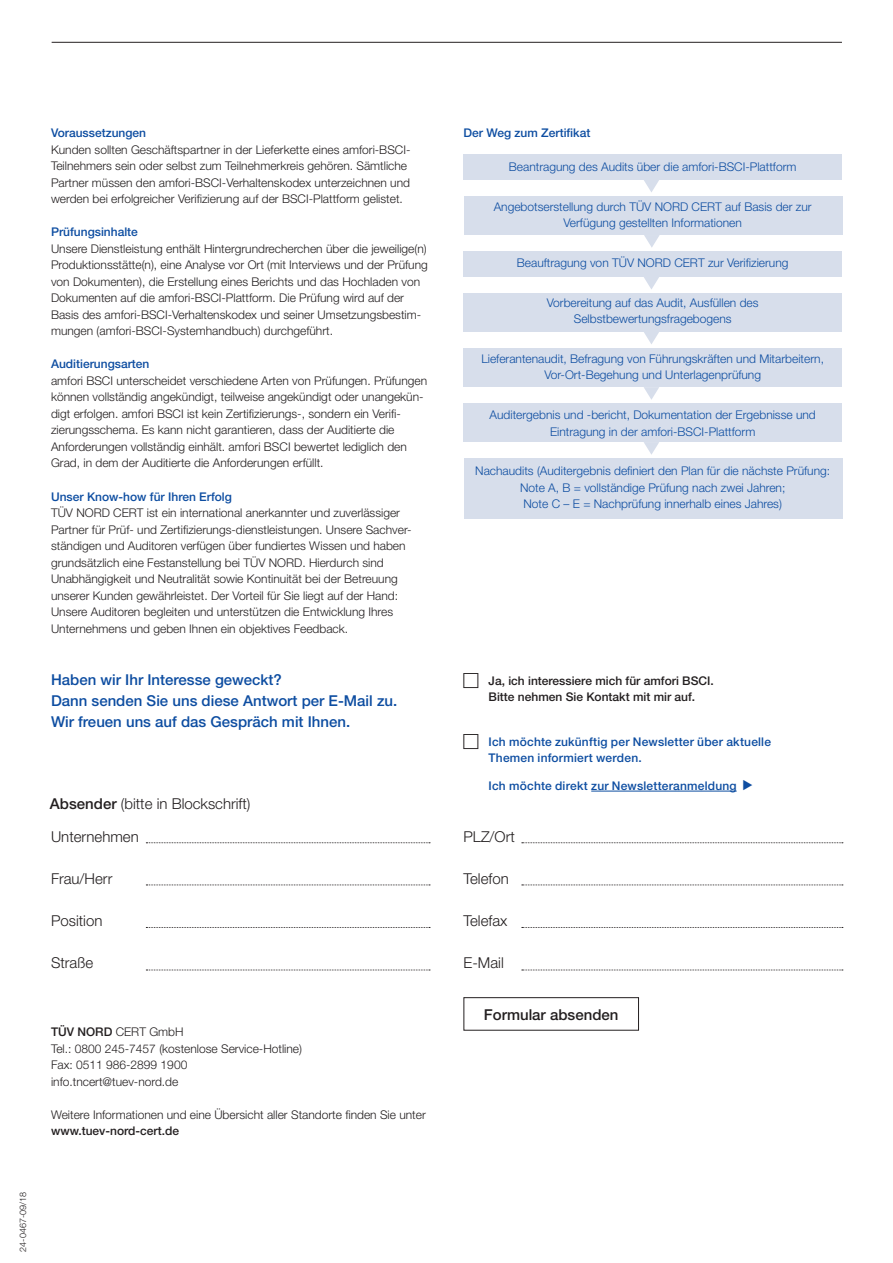
<style>
.page{position:relative;width:893px;height:1263px;background:#fff}
.page>*{position:absolute;margin:0;border:0;box-sizing:border-box;transform-origin:0 0}
.t1{font:500 15px/21px "Helvetica Neue";color:#0d4da1}
.t2{font:300 15px "Helvetica Neue";color:#231f20}
.t3{font:500 15px "Helvetica Neue";color:#231f20}
.t4{font:300 12px/16.5px "Helvetica Neue";color:#231f20}
.t5{font:300 12px/16.5px "Helvetica Neue";color:#0d4da1;text-align:center}
.t6{font:500 12px/16.5px "Helvetica Neue";letter-spacing:.005em;color:#0d4da1}
.t7{font:500 12px/16.5px "Helvetica Neue";color:#231f20}
.t8{font:300 9px "Helvetica Neue";color:#231f20}
.s1{font-weight:500}
</style>
<div class="page">
<hr style="left:52px;top:42px;width:790px;height:1px;background:#231f20">
<div style="left:463px;top:293px;width:379px;height:39px;background:#d7deeb"></div>
<svg style="left:644px;top:332px;width:15px;height:12px"></svg>
<div style="left:463px;top:348px;width:379px;height:39px;background:#d7deeb"></div>
<svg style="left:644px;top:387px;width:15px;height:13px"></svg>
<div style="left:464px;top:459px;width:378px;height:60px;background:#d7deeb"></div>
<div style="left:463px;top:403px;width:379px;height:39px;background:#d7deeb"></div>
<svg style="left:644px;top:442px;width:15px;height:13px"></svg>
<div style="left:464px;top:196px;width:378px;height:39px;background:#d7deeb"></div>
<svg style="left:644px;top:235px;width:16px;height:13px"></svg>
<div style="left:463px;top:154px;width:379px;height:26px;background:#d7deeb"></div>
<svg style="left:644px;top:180px;width:15px;height:12px"></svg>
<div style="left:463px;top:251px;width:379px;height:26px;background:#d7deeb"></div>
<svg style="left:644px;top:277px;width:15px;height:12px"></svg>
<svg style="left:146px;top:842px;width:284px;height:1px"></svg>
<svg style="left:146px;top:884px;width:284px;height:1px"></svg>
<svg style="left:146px;top:927px;width:284px;height:1px"></svg>
<svg style="left:146px;top:969px;width:284px;height:1px"></svg>
<svg style="left:522px;top:842px;width:321px;height:1px"></svg>
<svg style="left:522px;top:884px;width:321px;height:1px"></svg>
<svg style="left:522px;top:927px;width:321px;height:1px"></svg>
<svg style="left:522px;top:969px;width:321px;height:1px"></svg>
<div style="left:463px;top:997px;width:176px;height:33px;border:1px solid #231f20"></div>
<hr style="left:591px;top:791px;width:146px;height:1px;background:#0d4da1">
<p class="t6" style="left:51px;top:125px;width:97px">Voraussetzungen</p>
<p class="t4" style="left:51px;top:141px;width:361px">Kunden sollten Geschäftspartner in der Lieferkette eines amfori-BSCI-Teilnehmers sein oder selbst zum Teilnehmerkreis gehören. Sämtliche Partner müssen den amfori-BSCI-Verhaltenskodex unterzeichnen und werden bei erfolgreicher Verifizierung auf der BSCI-Plattform gelistet.</p>
<p class="t6" style="left:51px;top:224px;width:88px">Prüfungsinhalte</p>
<p class="t4" style="left:51px;top:240px;width:378px">Unsere Dienstleistung enthält Hintergrundrecherchen über die jeweilige(n)<br>Produktionsstätte(n), eine Analyse vor Ort (mit Interviews und der Prüfung von Dokumenten), die Erstellung eines Berichts und das Hochladen von Dokumenten auf die amfori-BSCI-Plattform. Die Prüfung wird auf der Basis des amfori-BSCI-Verhaltenskodex und seiner Umsetzungsbestim&shy;mungen (amfori-BSCI-Systemhandbuch) durchgeführt.</p>
<p class="t6" style="left:51px;top:356px;width:100px">Auditierungsarten</p>
<p class="t4" style="left:51px;top:372px;width:378px">amfori BSCI unterscheidet verschiedene Arten von Prüfungen. Prüfungen können vollständig angekündigt, teilweise angekündigt oder unangekün&shy;digt erfolgen. amfori BSCI ist kein Zertifizierungs-, sondern ein Verifi&shy;zierungsschema. Es kann nicht garantieren, dass der Auditierte die Anforderungen vollständig einhält. amfori BSCI bewertet lediglich den Grad, in dem der Auditierte die Anforderungen erfüllt.</p>
<p class="t6" style="left:51px;top:488px;width:182px">Unser Know-how für Ihren Erfolg</p>
<p class="t4" style="left:51px;top:504px;width:362px">TÜV NORD CERT ist ein international anerkannter und zuverlässiger Partner für Prüf- und Zertifizierungs-dienstleistungen. Unsere Sachver&shy;ständigen und Auditoren verfügen über fundiertes Wissen und haben grundsätzlich eine Festanstellung bei TÜV NORD. Hierdurch sind Unabhängigkeit und Neutralität sowie Kontinuität bei der Betreuung unserer Kunden gewährleistet. Der Vorteil für Sie liegt auf der Hand:<br>Unsere Auditoren begleiten und unterstützen die Entwicklung Ihres Unternehmens und geben Ihnen ein objektives Feedback.</p>
<p class="t1" style="left:51px;top:669px;width:348px">Haben wir Ihr Interesse geweckt?<br>Dann senden Sie uns diese Antwort per E-Mail zu.<br>Wir freuen uns auf das Gespräch mit Ihnen.</p>
<p class="t8" style="left:18px;top:1252px;width:61px;rotate:-90deg">24-0467-09/18</p>
<p class="t2" style="left:50px;top:794px;width:202px"><span class="s1">Absender</span> (bitte in Blockschrift)</p>
<p class="t2" style="left:51px;top:827px;width:89px">Unternehmen</p>
<p class="t2" style="left:51px;top:869px;width:63px">Frau/Herr</p>
<p class="t2" style="left:51px;top:911px;width:53px">Position</p>
<p class="t2" style="left:51px;top:954px;width:44px">Straße</p>
<p class="t4" style="left:51px;top:1024px;width:253px"><span class="s1">TÜV NORD</span> CERT GmbH<br>Tel.: 0800 245-7457 (kostenlose Service-Hotline)<br>Fax: 0511 986-2899 1900 info.tncert@tuev-nord.de</p>
<p class="t4" style="left:51px;top:1106px;width:376px">Weitere Informationen und eine Übersicht aller Standorte finden Sie unter</p>
<p class="t7" style="left:51px;top:1123px;width:130px">www.tuev-nord-cert.de</p>
<p class="t6" style="left:463px;top:125px;width:128px">Der Weg zum Zertifikat</p>
<p class="t5" style="left:509px;top:158px;width:289px">Beantragung des Audits über die amfori-BSCI-Plattform</p>
<p class="t5" style="left:494px;top:198px;width:319px">Angebotserstellung durch TÜV NORD CERT auf Basis der zur<br>Verfügung gestellten Informationen</p>
<p class="t5" style="left:517px;top:254px;width:273px">Beauftragung von TÜV NORD CERT zur Verifizierung</p>
<p class="t5" style="left:547px;top:294px;width:213px">Vorbereitung auf das Audit, Ausfüllen des<br>Selbstbewertungsfragebogens</p>
<p class="t5" style="left:481px;top:350px;width:344px">Lieferantenaudit, Befragung von Führungskräften und Mitarbeitern,<br>Vor-Ort-Begehung und Unterlagenprüfung</p>
<p class="t5" style="left:490px;top:406px;width:328px">Auditergebnis und -bericht, Dokumentation der Ergebnisse und<br>Eintragung in der amfori-BSCI-Plattform</p>
<p class="t5" style="left:475px;top:463px;width:356px">Nachaudits (Auditergebnis definiert den Plan für die nächste Prüfung:<br>Note A, B = vollständige Prüfung nach zwei Jahren;<br>Note C – E = Nachprüfung innerhalb eines Jahres)</p>
<p class="t7" style="left:489px;top:672px;width:227px">Ja, ich interessiere mich für amfori BSCI.<br>Bitte nehmen Sie Kontakt mit mir auf.</p>
<p class="t6" style="left:489px;top:733px;width:284px">Ich möchte zukünftig per Newsletter über aktuelle<br>Themen informiert werden.</p>
<p class="t6" style="left:489px;top:777px;width:250px">Ich möchte direkt zur Newsletteranmeldung</p>
<p class="t2" style="left:463px;top:827px;width:53px">PLZ/Ort</p>
<p class="t2" style="left:463px;top:869px;width:47px">Telefon</p>
<p class="t2" style="left:463px;top:911px;width:45px">Telefax</p>
<p class="t2" style="left:463px;top:954px;width:42px">E-Mail</p>
<p class="t3" style="left:484px;top:1005px;width:136px">Formular absenden</p>
</div>
